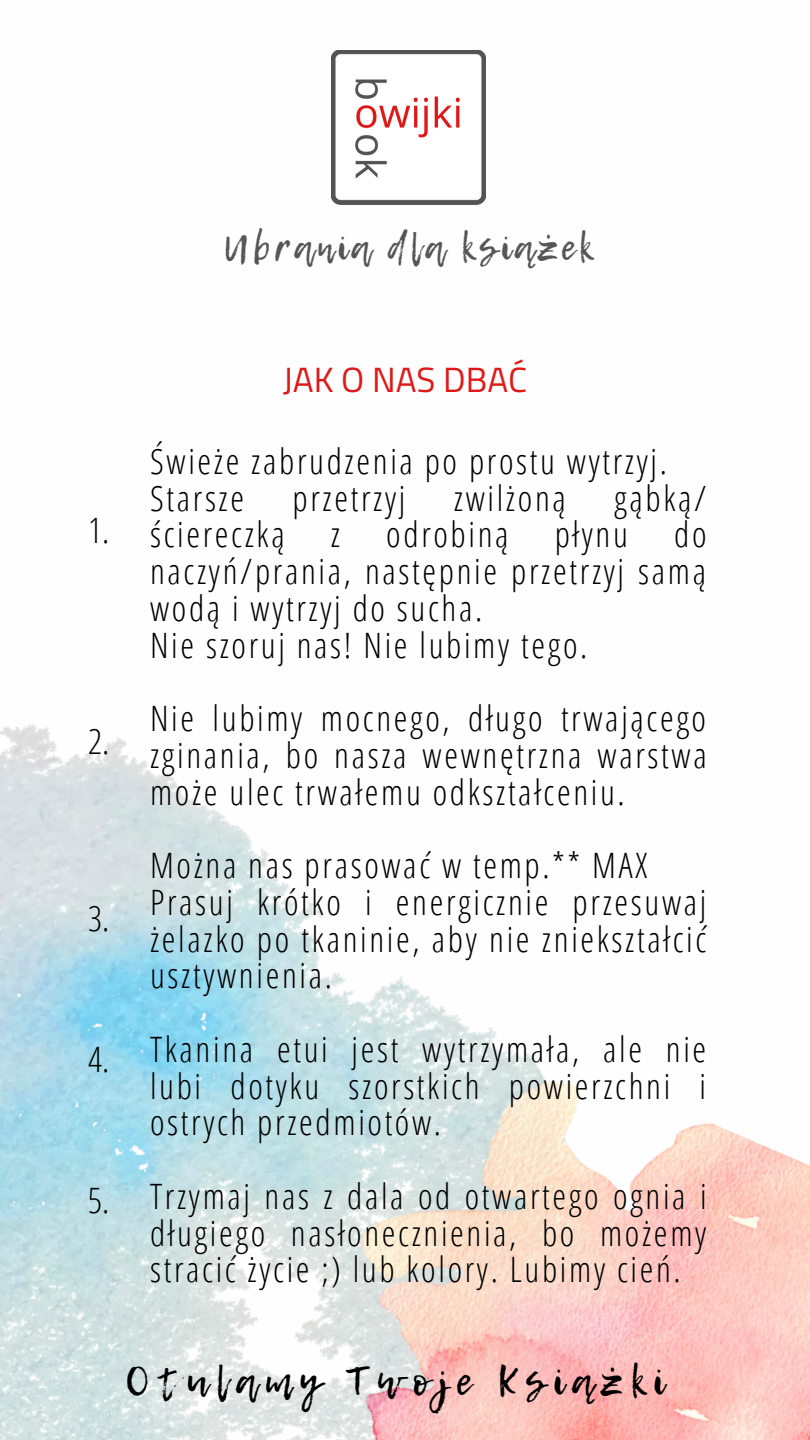
<style>
.page{position:relative;width:810px;height:1440px;background:#fff}
.page>*{position:absolute;margin:0;border:0;box-sizing:border-box;transform-origin:0 0}
.t1{font:39.1px "Lemon Tuesday";letter-spacing:.2em;color:#000}
.t2{font:35.9px "Lemon Tuesday";letter-spacing:.1em;color:#565656}
.t3{font:300 35px/36.8px "Open Sans Condensed";letter-spacing:.075em;color:#000}
.t4{font:35px "Titillium Web";color:#df1818}
</style>
<div class="page">
<img style="left:0;top:724px;width:447px;height:716px">
<img style="left:256px;top:1014px;width:554px;height:426px">
<img style="left:331px;top:50px;width:154px;height:155px">
<p class="t2" style="left:224px;top:220px;width:370px">Ubrania dla książek</p>
<p class="t3" style="left:88px;top:511px;width:23px">1.</p>
<p class="t3" style="left:88px;top:722px;width:23px">2.</p>
<p class="t3" style="left:88px;top:899px;width:23px">3.</p>
<p class="t3" style="left:88px;top:1040px;width:23px">4.</p>
<p class="t3" style="left:88px;top:1181px;width:23px">5.</p>
<p class="t4" style="left:283px;top:353px;width:246px">JAK O NAS DBAĆ</p>
<p class="t3" style="left:150px;top:442px;width:518px">Świeże zabrudzenia po prostu wytrzyj.<br>Starsze</p>
<p class="t3" style="left:293px;top:479px;width:114px">przetrzyj</p>
<p class="t3" style="left:454px;top:479px;width:113px">zwilżoną</p>
<p class="t3" style="left:614px;top:479px;width:94px">gąbką/</p>
<p class="t3" style="left:150px;top:515px;width:136px">ściereczką</p>
<p class="t3" style="left:331px;top:515px;width:11px">z</p>
<p class="t3" style="left:386px;top:515px;width:124px">odrobiną</p>
<p class="t3" style="left:555px;top:515px;width:75px">płynu</p>
<p class="t3" style="left:150px;top:515px;width:558px;text-indent:524px">do naczyń/prania, następnie przetrzyj samą wodą i wytrzyj do sucha.<br>Nie szoruj nas! Nie lubimy tego.</p>
<p class="t3" style="left:150px;top:699px;width:558px;text-align:justify">Nie lubimy mocnego, długo trwającego zginania, bo nasza wewnętrzna warstwa może ulec trwałemu odkształceniu.</p>
<p class="t3" style="left:150px;top:846px;width:558px">Można nas prasować w temp.** MAX<br>Prasuj krótko i energicznie przesuwaj żelazko po tkaninie, aby nie zniekształcić usztywnienia.</p>
<p class="t3" style="left:150px;top:1030px;width:558px;text-align:justify">Tkanina etui jest wytrzymała, ale nie lubi dotyku szorstkich powierzchni i ostrych przedmiotów.</p>
<p class="t3" style="left:150px;top:1177px;width:558px;text-align:justify">Trzymaj nas z dala od otwartego ognia i długiego nasłonecznienia, bo możemy stracić życie ;) lub kolory. Lubimy cień.</p>
<p class="t1" style="left:126px;top:1352px;width:539px">Otulamy Twoje Książki</p>
</div>
